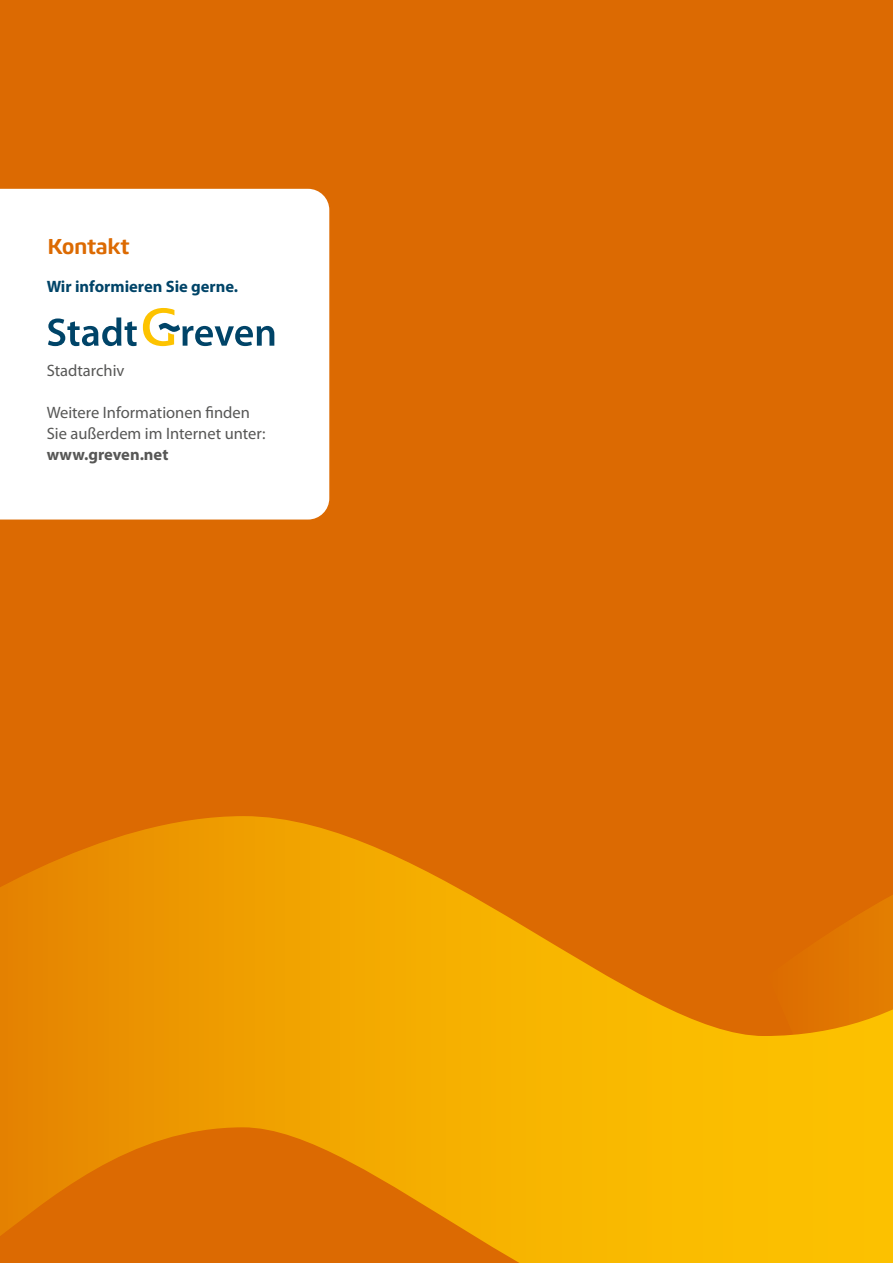
<style>
.page{position:relative;width:893px;height:1263px;background:#dc6a02}
.page>*{position:absolute;margin:0;border:0;box-sizing:border-box;transform-origin:0 0}
.t1{font:700 22.5px "Amelia Rounded";color:#dc6a02}
.t2{font:16.5px/21px "Myriad Pro";color:#575756}
.t3{font:700 16.5px "Myriad Pro";color:#004468}
.t4{font:700 16.5px "Myriad Pro";color:#575756}
</style>
<div class="page">
<div style="left:0;top:189px;width:329px;height:330px;background:#fff"></div>
<svg style="left:48px;top:308px;width:226px;height:38px"></svg>
<svg style="left:0;top:816px;width:768px;height:447px"></svg>
<svg style="left:768px;top:895px;width:125px;height:368px;fill:#fbbf00"></svg>
<h1 class="t1" style="left:48px;top:232px;width:83px">Kontakt</h1>
<p class="t3" style="left:47px;top:276px;width:193px">Wir informieren Sie gerne.</p>
<p class="t2" style="left:47px;top:360px;width:79px">Stadtarchiv</p>
<p class="t2" style="left:47px;top:402px;width:220px">Weitere Informationen finden<br>Sie außerdem im Internet unter:</p>
<p class="t4" style="left:47px;top:444px;width:123px">www.greven.net</p>
</div>
